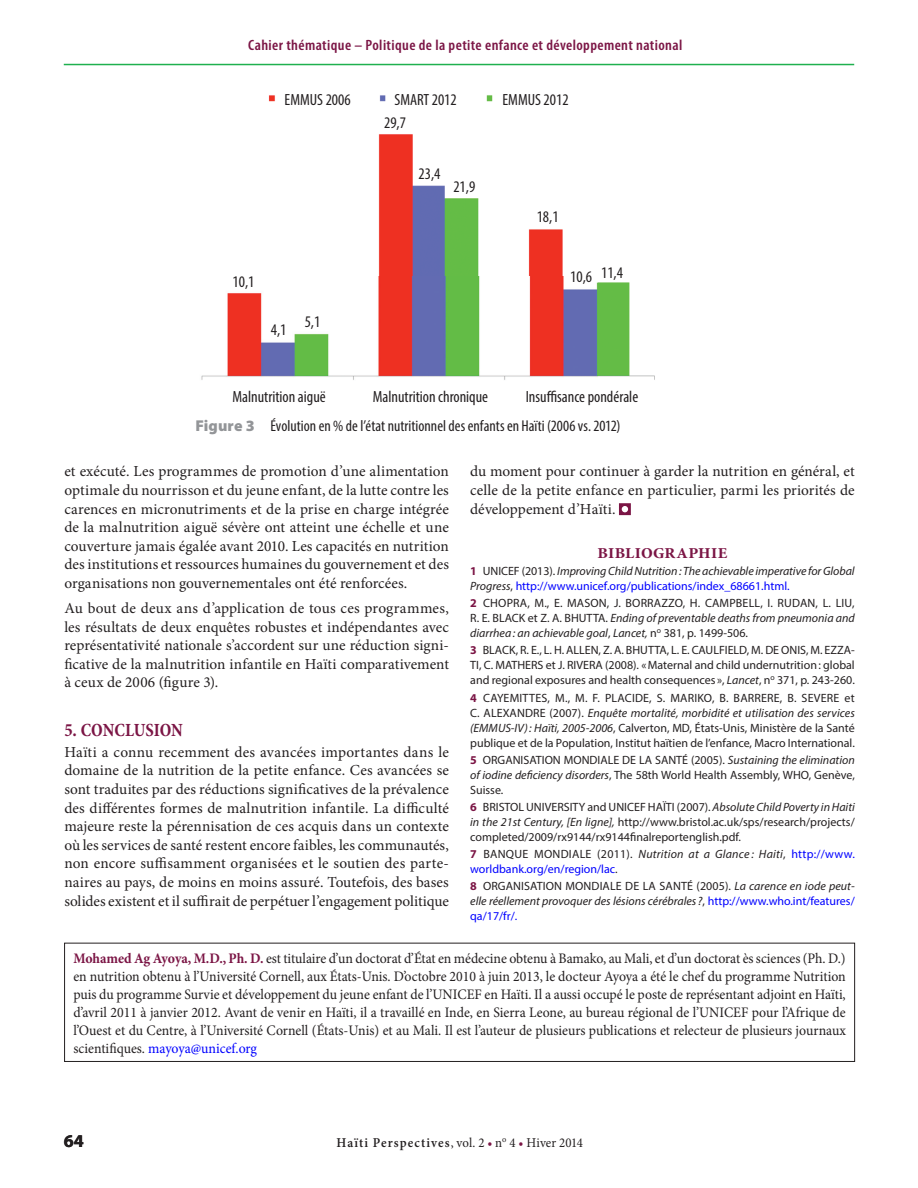
<style>
.page{position:relative;width:918px;height:1188px;background:#fff}
.page>*{position:absolute;margin:0;border:0;box-sizing:border-box;transform-origin:0 0}
._11ROUGE_ti{font:700 condensed 18.75px "Minion Pro";letter-spacing:-.005em;color:#7b1545;scale:.95 1}
.t1{font:700 18px "Myriad Pro";color:#231f20}
.t2{font:condensed 16.2px "Myriad Pro";color:#231f20}
._49_____titre_figure{font:condensed 15.75px "Myriad Pro";color:#231f20}
._01_tx{font:15.3px/18.6px "Minion Pro";color:#231f20;text-align:justify}
._97_Ti_BIBLIO{font:700 condensed 15.3px "Minion Pro";letter-spacing:.02em;color:#7b1545;scale:1.18 1}
.t3{font:600 condensed 15px "Myriad Pro";letter-spacing:.025em;color:#7b1545;scale:1.05 1}
.t4{font:14.55px/18px "Minion Pro";color:#231f20;text-align:justify;scale:.95 1}
.t5{font:600 13.5px "Minion Pro";letter-spacing:.085em;color:#231f20;scale:.95 1}
._99_tx_biblio{font:12px/15px "Myriad Pro";color:#231f20;text-align:justify}
._99_tx_biblio-2{font:italic 12px/15px "Myriad Pro";letter-spacing:-.005em;color:#231f20}
._99_tx_biblio-3{font:12px/15px "Myriad Pro";color:#00f}
.s1{font-weight:900;font-stretch:normal;color:#939598}
.s2{font-weight:700;font-style:normal;color:#7b1545}
.s3{font-style:normal}
.s4{font-style:normal;color:#00f}
.s5{font-weight:700;color:#7b1545}
.s6{font-style:italic}
.s7{color:#231f20}
.s8{font-style:italic;color:#231f20}
.s9{color:#00f}
.s10{font-weight:400}
.s11{font-weight:400;color:#7b1545}
</style>
<div class="page">
<hr style="left:64px;top:64px;width:790px;height:1px;background:#1fb04f">
<svg style="left:619px;top:503px;width:12px;height:12px"></svg>
<div style="left:64px;top:943px;width:791px;height:119px;border:1px solid #231f20"></div>
<img style="left:201px;top:95px;width:454px;height:285px">
<p class="t3" style="left:248px;top:36px;width:415px">Cahier thématique – Politique de la petite enfance et développement national</p>
<p class="t2" style="left:285px;top:90px;width:68px">EMMUS 2006</p>
<p class="t2" style="left:394px;top:90px;width:64px">SMART 2012</p>
<p class="t2" style="left:503px;top:90px;width:68px">EMMUS 2012</p>
<p class="t2" style="left:233px;top:272px;width:23px">10,1</p>
<p class="t2" style="left:271px;top:320px;width:17px">4,1</p>
<p class="t2" style="left:305px;top:312px;width:17px">5,1</p>
<p class="t2" style="left:384px;top:113px;width:23px">29,7</p>
<p class="t2" style="left:419px;top:164px;width:23px">23,4</p>
<p class="t2" style="left:453px;top:177px;width:23px">21,9</p>
<p class="t2" style="left:537px;top:207px;width:23px">18,1</p>
<p class="t2" style="left:570px;top:267px;width:23px">10,6</p>
<p class="t2" style="left:601px;top:262px;width:23px">11,4</p>
<p class="t2" style="left:233px;top:387px;width:95px">Malnutrition aiguë</p>
<p class="t2" style="left:373px;top:387px;width:117px">Malnutrition chronique</p>
<p class="t2" style="left:526px;top:387px;width:114px">Insu sance pondérale</p>
<p class="_49_____titre_figure" style="left:196px;top:417px;width:426px"><span class="s1">Figure 3</span> Évolution en % de l’état nutritionnel des enfants en Haïti (2006 vs. 2012)</p>
<p class="_01_tx" style="left:64px;top:462px;width:386px">et exécuté. Les programmes de promotion d’une alimentation optimale du nourrisson et du jeune enfant, de la lutte contre les carences en micronutriments et de la prise en charge intégrée de la malnutrition aiguë sévère ont atteint une échelle et une couverture jamais égalée avant 2010. Les capacités en nutrition des institutions et ressources humaines du gouvernement et des organisations non gouvernementales ont été renforcées.</p>
<p class="_01_tx" style="left:64px;top:599px;width:386px">Au bout de deux ans d’application de tous ces programmes, les résultats de deux enquêtes robustes et indépendantes avec représentativité nationale s’accordent sur une réduction signi&shy;ficative de la malnutrition infantile en Haïti comparativement à ceux de 2006 (figure 3).</p>
<p class="_11ROUGE_ti" style="left:64px;top:717px;width:126px">5. CONCLUSION</p>
<p class="_01_tx" style="left:64px;top:743px;width:386px">Haïti a connu recemment des avancées importantes dans le domaine de la nutrition de la petite enfance. Ces avancées se sont traduites par des réductions significatives de la prévalence des différentes formes de malnutrition infantile. La difficulté majeure reste la pérennisation de ces acquis dans un contexte où les services de santé restent encore faibles, les communautés, non encore suffisamment organisées et le soutien des parte&shy;naires au pays, de moins en moins assuré. Toutefois, des bases solides existent et il suffirait de perpétuer l’engagement politique</p>
<p class="_01_tx" style="left:470px;top:462px;width:386px">du moment pour continuer à garder la nutrition en général, et celle de la petite enfance en particulier, parmi les priorités de développement d’Haïti.</p>
<p class="_97_Ti_BIBLIO" style="left:598px;top:543px;width:111px">BIBLIOGRAPHIE</p>
<p class="_99_tx_biblio-2" style="left:470px;top:563px;width:386px"><span class="s2">1</span> <span class="s3">UNICEF (2013).</span> Improving Child Nutrition: The achievable imperative for Global<br>Progress<span class="s3">,</span> <span class="s4">http://www.unicef.org/publications/index_68661.html.</span></p>
<p class="_99_tx_biblio" style="left:470px;top:596px;width:386px"><span class="s5">2</span> CHOPRA, M., E. MASON, J. BORRAZZO, H. CAMPBELL, I. RUDAN, L. LIU, R. E. BLACK et Z. A. BHUTTA. <span class="s6">Ending of preventable deaths from pneumonia and diarrhea: an achievable goal</span>, <span class="s6">Lancet,</span> n<sup>o</sup> 381, p. 1499-506.</p>
<p class="_99_tx_biblio" style="left:470px;top:643px;width:386px"><span class="s5">3</span> BLACK, R. E., L. H. ALLEN, Z. A. BHUTTA, L. E. CAULFIELD, M. DE ONIS, M. EZZA-TI, C. MATHERS et J. RIVERA (2008). «Maternal and child undernutrition: global and regional exposures and health consequences », <span class="s6">Lancet</span>, n<sup>o</sup> 371, p. 243-260.</p>
<p class="_99_tx_biblio" style="left:470px;top:690px;width:386px"><span class="s5">4</span> CAYEMITTES, M., M. F. PLACIDE, S. MARIKO, B. BARRERE, B. SEVERE et C. ALEXANDRE (2007). <span class="s6">Enquête mortalité, morbidité et utilisation des services (EMMUS-IV): Haïti, 2005-2006</span>, Calverton, MD, États-Unis, Ministère de la Santé publique et de la Population, Institut haïtien de l’enfance, Macro International.</p>
<p class="_99_tx_biblio" style="left:470px;top:752px;width:386px"><span class="s5">5</span> ORGANISATION MONDIALE DE LA SANTÉ (2005). <span class="s6">Sustaining the elimination of iodine deficiency disorders</span>, The 58th World Health Assembly, WHO, Genève, Suisse.</p>
<p class="_99_tx_biblio" style="left:470px;top:799px;width:386px"><span class="s5">6</span> BRISTOL UNIVERSITY and UNICEF HAÏTI (2007). <span class="s6">Absolute Child Poverty in Haiti in the 21st Century, [En ligne],</span> http://www.bristol.ac.uk/sps/research/projects/ completed/2009/rx9144/rx9144finalreportenglish.pdf.</p>
<p class="_99_tx_biblio-3" style="left:470px;top:846px;width:386px"><span class="s5">7</span> <span class="s7">BANQUE MONDIALE (2011).</span> <span class="s8">Nutrition at a Glance : Haiti</span><span class="s7">,</span> http://www. worldbank.org/en/region/lac<span class="s7">.</span></p>
<p class="_99_tx_biblio-2" style="left:470px;top:878px;width:386px;text-align:justify"><span class="s2">8</span> <span class="s3">ORGANISATION MONDIALE DE LA SANTÉ (2005).</span> La carence en iode peut&shy;elle réellement provoquer des lésions cérébrales?<span class="s3">,</span> <span class="s4">http://www.who.int/features/ qa/17/fr/.</span></p>
<p class="t4" style="left:73px;top:949px;width:815px"><span class="s5">Mohamed Ag Ayoya, M.D., Ph. D.</span> est titulaire d’un doctorat d’État en médecine obtenu à Bamako, au Mali, et d’un doctorat ès sciences (Ph. D.) en nutrition obtenu à l’Université Cornell, aux États-Unis. D’octobre 2010 à juin 2013, le docteur Ayoya a été le chef du programme Nutrition puis du programme Survie et développement du jeune enfant de l’UNICEF en Haïti. Il a aussi occupé le poste de représentant adjoint en Haïti, d’avril 2011 à janvier 2012. Avant de venir en Haïti, il a travaillé en Inde, en Sierra Leone, au bureau régional de l’UNICEF pour l’Afrique de l’Ouest et du Centre, à l’Université Cornell (États-Unis) et au Mali. Il est l’auteur de plusieurs publications et relecteur de plusieurs journaux scientifiques. <span class="s9">mayoya@unicef.org</span></p>
<p class="t1" style="left:64px;top:1130px;width:21px">64</p>
<p class="t5" style="left:336px;top:1133px;width:261px">Haïti Perspectives<span class="s10">, vol. 2</span> <span class="s11">•</span> <span class="s10">n</span><sup>o</sup> <span class="s10">4</span> <span class="s11">•</span> <span class="s10">Hiver 2014</span></p>
</div>
